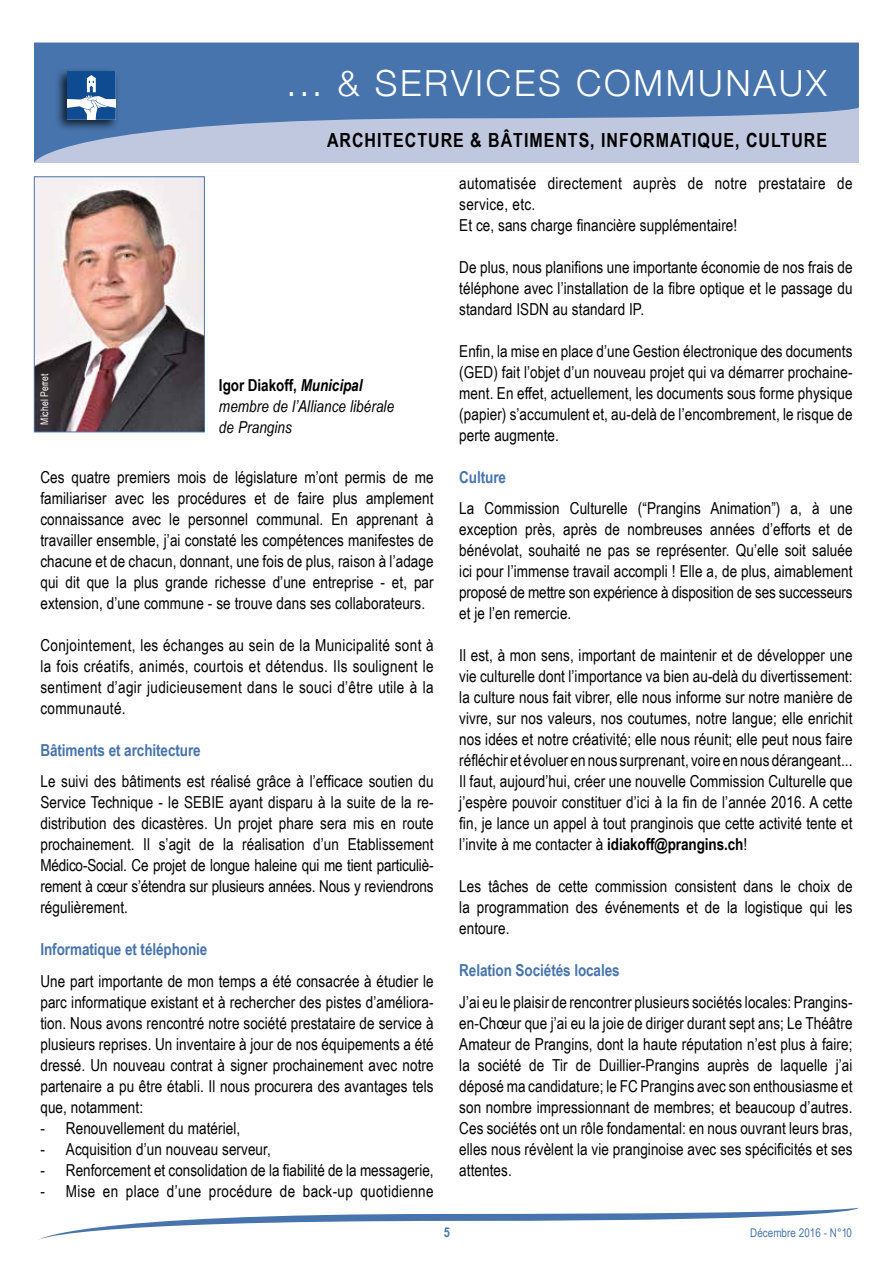
<style>
.page{position:relative;width:893px;height:1263px;background:#fff}
.page>*{position:absolute;margin:0;border:0;box-sizing:border-box;transform-origin:0 0}
.t1{font:300 36px "Helvetica Neue";color:#fff}
.t2{font:700 19.5px "Arial Narrow";letter-spacing:.05em;color:#000}
.t3{font:16.5px/21px "Arial Narrow";letter-spacing:.005em;color:#000;text-align:justify}
.t4{font:700 16.5px "Arial Narrow";letter-spacing:-.005em;color:#4774ac}
.t5{font:italic 16.5px/21px "Arial Narrow";letter-spacing:.005em;color:#000}
.t6{font:700 13.5px "Arial Narrow";color:#4774ac}
.t7{font:12px "Arial Narrow";letter-spacing:.005em;color:#4774ac}
.t8{font:10.5px "Arial Narrow";letter-spacing:.005em;color:#fff}
.s1{font-weight:700;font-style:normal}
.s2{font-weight:700}
</style>
<div class="page">
<svg style="left:34px;top:43px;width:825px;height:120px;background:#7291be"></svg>
<svg style="left:38px;top:1208px;width:821px;height:32px"></svg>
<div style="left:55px;top:67px;width:65px;height:65px;background:#000;opacity:.75"></div>
<svg style="left:67px;top:71px;width:49px;height:49px"></svg>
<img style="left:36px;top:178px;width:167px;height:252px">
<div style="left:34px;top:176px;width:171px;height:256px;border:1px solid #4774ac"></div>
<h1 class="t1" style="left:287px;top:55px;width:319px">... &amp; SERVICES COMMUNAU</h1>
<h1 class="t1" style="left:806px;top:55px;width:22px">X</h1>
<p class="t2" style="left:327px;top:126px;width:501px">Arch itecture &amp; bâtiments, Informatique, Culture</p>
<p class="t8" style="left:37px;top:425px;width:53px;rotate:-90deg">Michel Perret</p>
<p class="t5" style="left:219px;top:374px;width:177px"><span class="s1">Igor Diakoff,</span> <span class="s2">Municipal </span>membre de l’Alliance libérale de Prangins</p>
<p class="t3" style="left:40px;top:466px;width:395px">Ces quatre premiers mois de législature m’ont permis de me familiariser avec les procédures et de faire plus amplement connaissance avec le personnel communal. En apprenant à travailler ensemble, j’ai constaté les compétences manifestes de chacune et de chacun, donnant, une fois de plus, raison à l’adage qui dit que la plus grande richesse d’une entreprise - et, par extension, d’une commune - se trouve dans ses collaborateurs.</p>
<p class="t3" style="left:40px;top:634px;width:395px">Conjointement, les échanges au sein de la Municipalité sont à la fois créatifs, animés, courtois et détendus. Ils soulignent le sentiment d’agir judicieusement dans le souci d’être utile à la communauté.</p>
<p class="t4" style="left:40px;top:737px;width:162px">Bâtiments et architecture</p>
<p class="t3" style="left:40px;top:770px;width:395px">Le suivi des bâtiments est réalisé grâce à l’efficace soutien du Service Technique - le SEBIE ayant disparu à la suite de la re&shy;distribution des dicastères. Un projet phare sera mis en route prochainement. Il s’agit de la réalisation d’un Etablissement Médico-Social. Ce projet de longue haleine qui me tient particuliè&shy;rement à cœur s’étendra sur plusieurs années. Nous y reviendrons régulièrement.</p>
<p class="t4" style="left:40px;top:937px;width:169px">Informatique et téléphonie</p>
<p class="t3" style="left:40px;top:970px;width:395px">Une part importante de mon temps a été consacrée à étudier le parc informatique existant et à rechercher des pistes d’améliora&shy;tion. Nous avons rencontré notre société prestataire de service à plusieurs reprises. Un inventaire à jour de nos équipements a été dressé. Un nouveau contrat à signer prochainement avec notre partenaire a pu être établi. Il nous procurera des avantages tels que, notamment:</p>
<p class="t3" style="left:40px;top:1117px;width:201px">- Renouvellement du matériel,</p>
<p class="t3" style="left:40px;top:1138px;width:232px">- Acquisition d’un nouveau serveur,</p>
<p class="t3" style="left:40px;top:1159px;width:395px">- Renforcement et consolidation de la fiabilité de la messagerie,</p>
<p class="t3" style="left:40px;top:1180px;width:395px">- Mise en place d’une procédure de back-up quotidienne</p>
<p class="t3" style="left:459px;top:172px;width:395px;text-align:left">automatisée directement auprès de notre prestataire de service, etc.<br>Et ce, sans charge financière supplémentaire!</p>
<p class="t3" style="left:459px;top:256px;width:395px">De plus, nous planifions une importante économie de nos frais de téléphone avec l’installation de la fibre optique et le passage du standard ISDN au standard IP.</p>
<p class="t3" style="left:459px;top:340px;width:395px">Enfin, la mise en place d’une Gestion électronique des documents (GED) fait l’objet d’un nouveau projet qui va démarrer prochaine&shy;ment. En effet, actuellement, les documents sous forme physique (papier) s’accumulent et, au-delà de l’encombrement, le risque de perte augmente.</p>
<p class="t4" style="left:459px;top:464px;width:48px">Culture</p>
<p class="t3" style="left:459px;top:497px;width:395px">La Commission Culturelle (“Prangins Animation”) a, à une exception près, après de nombreuses années d’efforts et de bénévolat, souhaité ne pas se représenter. Qu’elle soit saluée ici pour l’immense travail accompli ! Elle a, de plus, aimablement proposé de mettre son expérience à disposition de ses successeurs et je l’en remercie.</p>
<p class="t3" style="left:459px;top:644px;width:395px">Il est, à mon sens, important de maintenir et de développer une vie culturelle dont l’importance va bien au-delà du divertissement: la culture nous fait vibrer, elle nous informe sur notre manière de vivre, sur nos valeurs, nos coutumes, notre langue; elle enrichit nos idées et notre créativité; elle nous réunit; elle peut nous faire réfléchir et évoluer en nous surprenant, voire en nous dérangeant...<br>Il faut, aujourd’hui, créer une nouvelle Commission Culturelle que j’espère pouvoir constituer d’ici à la fin de l’année 2016. A cette fin, je lance un appel à tout pranginois que cette activité tente et l’invite à me contacter à <span class="s2">idiakoff@prangins.ch</span>!</p>
<p class="t3" style="left:459px;top:875px;width:395px">Les tâches de cette commission consistent dans le choix de la programmation des événements et de la logistique qui les entoure.</p>
<p class="t4" style="left:459px;top:958px;width:162px">Relation Sociétés locales</p>
<p class="t3" style="left:459px;top:991px;width:395px">J’ai eu le plaisir de rencontrer plusieurs sociétés locales: Prangins&shy;en-Chœur que j’ai eu la joie de diriger durant sept ans; Le Théâtre Amateur de Prangins, dont la haute réputation n’est plus à faire; la société de Tir de Duillier-Prangins auprès de laquelle j’ai déposé ma candidature; le FC Prangins avec son enthousiasme et son nombre impressionnant de membres; et beaucoup d’autres.<br>Ces sociétés ont un rôle fondamental: en nous ouvrant leurs bras, elles nous révèlent la vie pranginoise avec ses spécificités et ses attentes.</p>
<p class="t6" style="left:444px;top:1222px;width:8px">5</p>
<p class="t7" style="left:750px;top:1223px;width:103px">Décembre 2016 - N°10</p>
</div>
